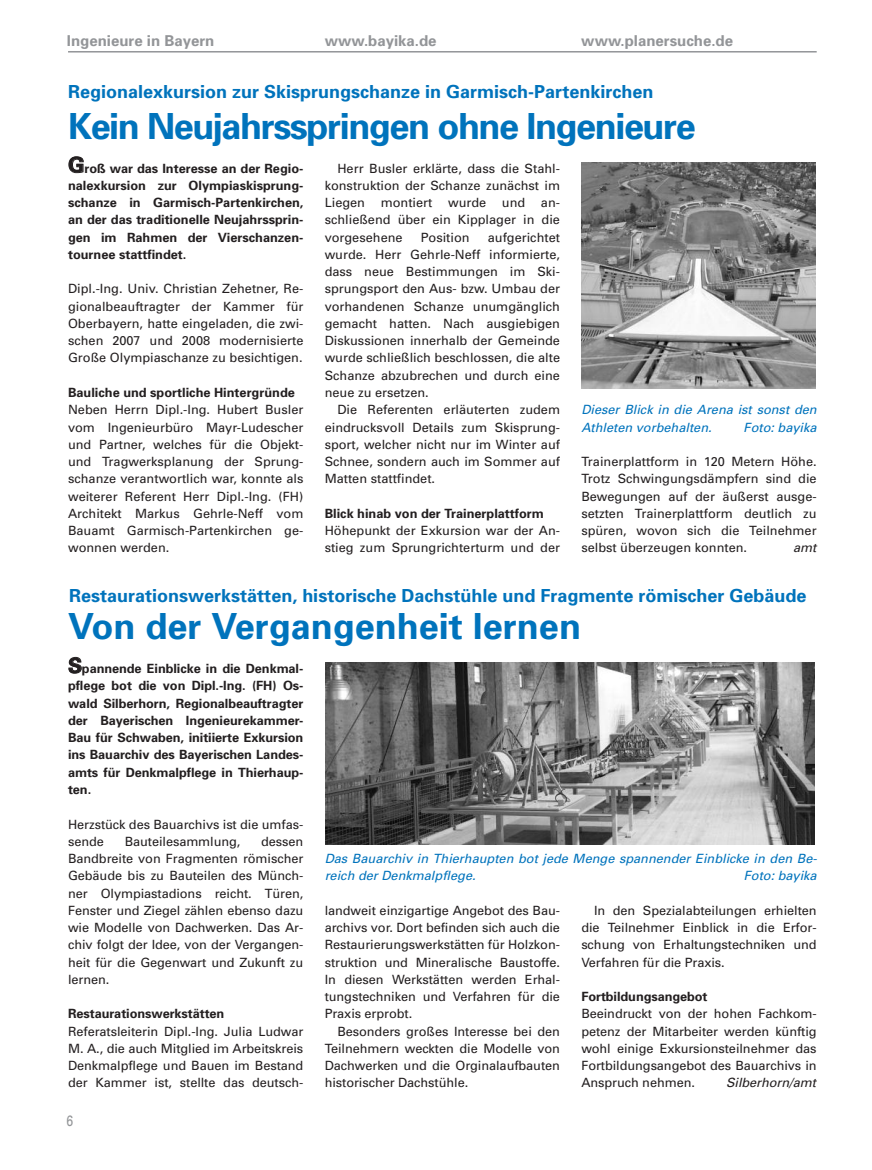
<style>
.page{position:relative;width:872px;height:1170px;background:#fff}
.page>*{position:absolute;margin:0;border:0;box-sizing:border-box;transform-origin:0 0}
.t1{font:700 36px "Univers";letter-spacing:-.04em;color:#0073bc}
.t2{font:700 36px "Univers";color:#0073bc}
.t3{font:700 18px "Univers";color:#0073bc}
.t4{font:700 15px "Univers";color:#939598}
.t5{font:15px "Univers";color:#939598;scale:.8 1}
.t6{font:12.75px/17.2px "Univers";color:#231f20;text-align:justify}
.t7{font:700 12.75px/17.2px "Univers";color:#231f20;text-align:justify}
.t8{font:italic 12.75px/17.2px "Univers";color:#0073bc}
.t9{font:italic 12.75px "Univers";letter-spacing:-.005em;color:#231f20}
.s1{font-size:21px}
</style>
<div class="page">
<hr style="left:68px;top:51px;width:748px;height:2px;background:#939598">
<img style="left:326px;top:662px;width:488px;height:182px">
<img style="left:581px;top:162px;width:234px;height:226px">
<p class="t4" style="left:67px;top:35px;width:149px">Ingenieure in Bayern</p>
<p class="t4" style="left:325px;top:35px;width:113px">www.bayika.de</p>
<p class="t4" style="left:581px;top:35px;width:153px">www.planersuche.de</p>
<h2 class="t3" style="left:68px;top:85px;width:587px">Regionalexkursion zur Skisprungschanze in Garmisch-Partenkirchen</h2>
<h1 class="t1" style="left:68px;top:113px;width:629px">Kein Neujahrsspringen ohne Ingenieure</h1>
<p class="t7" style="left:68px;top:160px;width:237px"><span class="s1">G</span>roß war das Interesse an der Regio&shy;nalexkursion zur Olympiaskisprung&shy;schanze in Garmisch-Partenkirchen, an der das traditionelle Neujahrssprin&shy;gen im Rahmen der Vierschanzen&shy;tournee stattfindet.</p>
<p class="t6" style="left:68px;top:281px;width:237px">Dipl.-Ing. Univ. Christian Zehetner, Re&shy;gionalbeauftragter der Kammer für Oberbayern, hatte eingeladen, die zwi&shy;schen 2007 und 2008 modernisierte Große Olympiaschanze zu besichtigen.</p>
<p class="t7" style="left:68px;top:385px;width:228px">Bauliche und sportliche Hintergründe</p>
<p class="t6" style="left:68px;top:402px;width:237px">Neben Herrn Dipl.-Ing. Hubert Busler vom Ingenieurbüro Mayr-Ludescher und Partner, welches für die Objekt&shy;und Tragwerksplanung der Sprung&shy;schanze verantwortlich war, konnte als weiterer Referent Herr Dipl.-Ing. (FH)<br>Architekt Markus Gehrle-Neff vom Bauamt Garmisch-Partenkirchen ge&shy;wonnen werden.</p>
<h2 class="t3" style="left:69px;top:589px;width:739px">Restaurationswerkstätten, historische Dachstühle und Fragmente römischer Gebäude</h2>
<h1 class="t2" style="left:68px;top:612px;width:514px">Von der Vergangenheit lernen</h1>
<p class="t7" style="left:68px;top:661px;width:237px"><span class="s1">S</span>pannende Einblicke in die Denkmal&shy;pflege bot die von Dipl.-Ing. (FH) Os&shy;wald Silberhorn, Regionalbeauftragter der Bayerischen Ingenieurekammer-Bau für Schwaben, initiierte Exkursion ins Bauarchiv des Bayerischen Landes&shy;amts für Denkmalpflege in Thierhaup&shy;ten.</p>
<p class="t6" style="left:68px;top:816px;width:237px">Herzstück des Bauarchivs ist die umfas&shy;sende</p>
<p class="t6" style="left:325px;top:160px;width:237px;text-indent:13px">Herr Busler erklärte, dass die Stahl&shy;konstruktion der Schanze zunächst im Liegen montiert wurde und an&shy;schließend über ein Kipplager in die vorgesehene</p>
<p class="t6" style="left:325px;top:229px;width:237px;text-indent:163px">aufgerichtet wurde. Herr Gehrle-Neff informierte, dass neue Bestimmungen im Ski&shy;sprungsport den Aus- bzw. Umbau der vorhandenen Schanze unumgänglich gemacht hatten. Nach ausgiebigen Diskussionen innerhalb der Gemeinde wurde schließlich beschlossen, die alte Schanze abzubrechen und durch eine neue zu ersetzen.</p>
<p class="t6" style="left:325px;top:402px;width:237px;text-indent:13px">Die Referenten erläuterten zudem eindrucksvoll Details zum Skisprung&shy;sport, welcher nicht nur im Winter auf Schnee, sondern auch im Sommer auf Matten stattfindet.</p>
<p class="t7" style="left:325px;top:505px;width:221px">Blick hinab von der Trainerplattform</p>
<p class="t6" style="left:325px;top:523px;width:237px">Höhepunkt der Exkursion war der An&shy;stieg zum Sprungrichterturm und der</p>
<p class="t6" style="left:421px;top:229px;width:50px">Position</p>
<p class="t8" style="left:581px;top:402px;width:237px">Dieser Blick in die Arena ist sonst den<br>Athleten vorbehalten.</p>
<p class="t8" style="left:743px;top:419px;width:74px">Foto: bayika</p>
<p class="t6" style="left:581px;top:454px;width:237px">Trainerplattform in 120 Metern Höhe.<br>Trotz Schwingungsdämpfern sind die Bewegungen auf der äußerst ausge&shy;setzten Trainerplattform deutlich zu spüren, wovon sich die Teilnehmer selbst überzeugen konnten.</p>
<p class="t9" style="left:793px;top:543px;width:25px">amt</p>
<p class="t6" style="left:68px;top:833px;width:237px;text-indent:193px">dessen Bandbreite von Fragmenten römischer Gebäude bis zu Bauteilen des Münch&shy;ner Olympiastadions reicht. Türen, Fenster und Ziegel zählen ebenso dazu wie Modelle von Dachwerken. Das Ar&shy;chiv folgt der Idee, von der Vergangen&shy;heit für die Gegenwart und Zukunft zu lernen.</p>
<p class="t7" style="left:68px;top:1006px;width:158px">Restaurationswerkstätten</p>
<p class="t6" style="left:68px;top:1023px;width:237px">Referatsleiterin Dipl.-Ing. Julia Ludwar M. A., die auch Mitglied im Arbeitskreis Denkmalpflege und Bauen im Bestand der Kammer ist, stellte das deutsch-</p>
<p class="t6" style="left:125px;top:833px;width:117px">Bauteilesammlung,</p>
<p class="t8" style="left:325px;top:850px;width:494px">Das Bauarchiv in Thierhaupten bot jede Menge spannender Einblicke in den Be&shy;reich der Denkmalpflege.</p>
<p class="t8" style="left:744px;top:868px;width:74px">Foto: bayika</p>
<p class="t6" style="left:581px;top:902px;width:237px;text-indent:13px">In den Spezialabteilungen erhielten die Teilnehmer Einblick in die Erfor&shy;schung von Erhaltungstechniken und Verfahren für die Praxis.</p>
<p class="t7" style="left:581px;top:988px;width:128px">Fortbildungsangebot</p>
<p class="t6" style="left:581px;top:1006px;width:237px">Beeindruckt von der hohen Fachkom&shy;petenz der Mitarbeiter werden künftig wohl einige Exkursionsteilnehmer das Fortbildungsangebot des Bauarchivs in Anspruch nehmen.</p>
<p class="t6" style="left:325px;top:902px;width:237px">landweit einzigartige Angebot des Bau&shy;archivs vor. Dort befinden sich auch die Restaurierungswerkstätten für Holzkon&shy;struktion und Mineralische Baustoffe.<br>In diesen Werkstätten werden Erhal&shy;tungstechniken und Verfahren für die Praxis erprobt.</p>
<p class="t6" style="left:325px;top:1023px;width:237px;text-indent:13px">Besonders großes Interesse bei den Teilnehmern weckten die Modelle von Dachwerken und die Orginalaufbauten historischer Dachstühle.</p>
<p class="t9" style="left:726px;top:1078px;width:91px">Silberhorn/amt</p>
<p class="t5" style="left:67px;top:1114px;width:10px">6</p>
</div>
